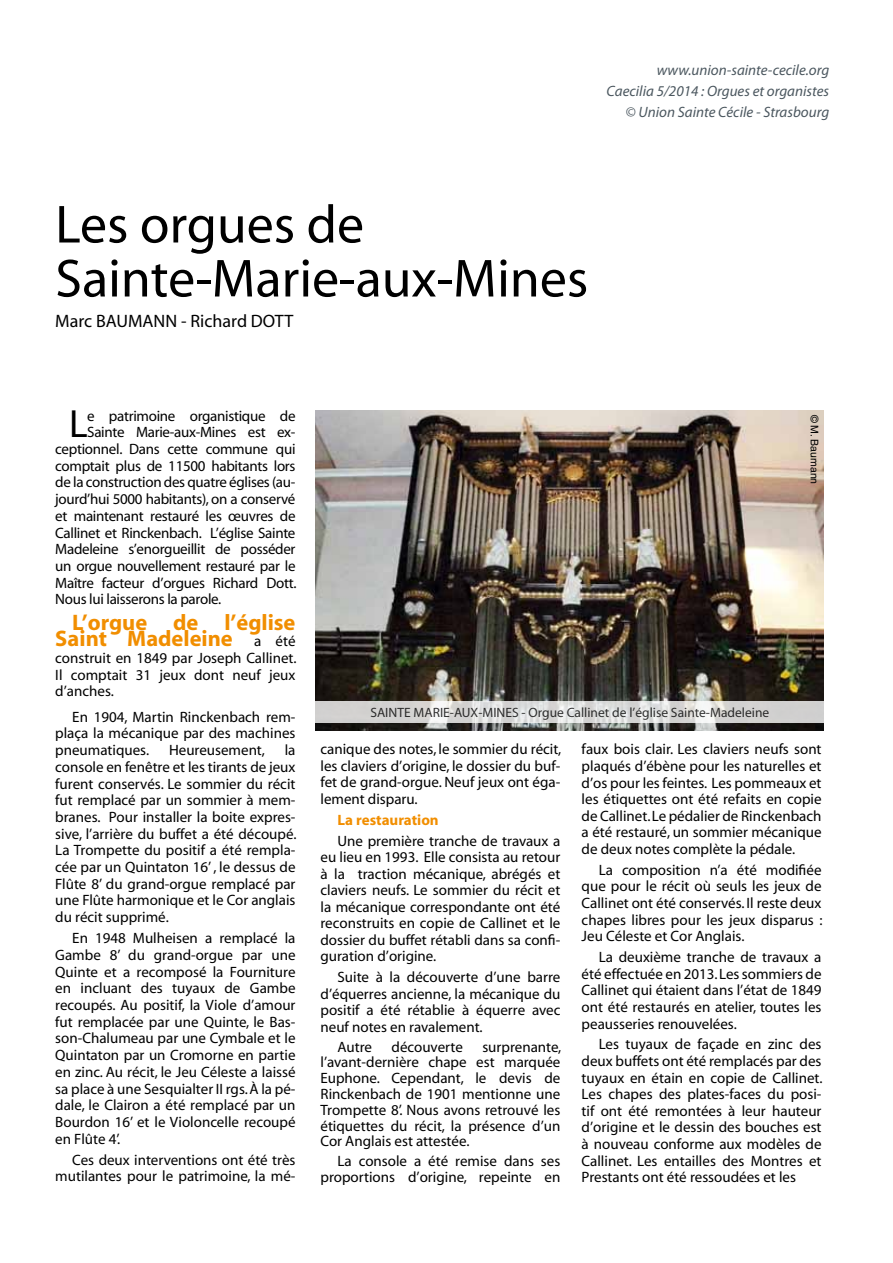
<style>
.page{position:relative;width:893px;height:1263px;background:#fff}
.page>*{position:absolute;margin:0;border:0;box-sizing:border-box;transform-origin:0 0}
.t1{font:54px/54px "Myriad";color:#000}
.t2{font:39.45px "Myriad";color:#000}
.t3{font:700 22.5px/16.6px "Myriad";color:#f18e00;text-align:right}
.t4{font:18px "Myriad";color:#000}
.t5{font:15px/16.6px "Myriad";color:#000;text-align:justify}
.t6{font:15px "Myriad";letter-spacing:-.02em;color:#000}
.t7{font:italic 15px/20.7px "Myriad Pro";color:#4b575f;text-align:right}
.t8{font:700 15px "Myriad";color:#f18e00}
.t9{font:13.5px "Myriad";color:#000}
.t10{font:10.5px "Helvetica";color:#000}
.s1{font-weight:400;font-size:15px;color:#000}
</style>
<div class="page">
<img style="left:316px;top:410px;width:508px;height:320px">
<svg style="left:316px;top:702px;width:508px;height:21px;background:#dadad9"></svg>
<p class="t7" style="left:607px;top:59px;width:224px">www.union-sainte-cecile.org<br>Caecilia 5/2014 : Orgues et organistes © Union Sainte Cécile - Strasbourg</p>
<h1 class="t1" style="left:55px;top:200px;width:534px">Les orgues de<br>Sainte-Marie-aux-Mines</h1>
<p class="t4" style="left:55px;top:312px;width:240px">Marc BAUMANN - Richard DOTT</p>
<h2 class="t2" style="left:69px;top:404px;width:20px">L</h2>
<p class="t6" style="left:87px;top:408px;width:210px">e patrimoine organistique de</p>
<p class="t6" style="left:87px;top:425px;width:210px">Sainte Marie-aux-Mines est ex-</p>
<p class="t6" style="left:55px;top:441px;width:242px">ceptionnel. Dans cette commune qui</p>
<p class="t6" style="left:55px;top:458px;width:242px">comptait plus de 11500 habitants lors</p>
<p class="t6" style="left:55px;top:475px;width:242px">de la construction des quatre églises (au-</p>
<p class="t6" style="left:55px;top:492px;width:242px">jourd’hui 5000 habitants), on a conservé</p>
<p class="t6" style="left:55px;top:508px;width:242px">et maintenant restauré les œuvres de</p>
<p class="t6" style="left:55px;top:525px;width:242px">Callinet et Rinckenbach. L’église Sainte</p>
<p class="t6" style="left:55px;top:542px;width:242px">Madeleine s’enorgueillit de posséder</p>
<p class="t6" style="left:55px;top:558px;width:242px">un orgue nouvellement restauré par le</p>
<p class="t6" style="left:55px;top:575px;width:243px">Maître facteur d’orgues Richard Dott.</p>
<p class="t6" style="left:55px;top:592px;width:168px">Nous lui laisserons la parole.</p>
<h3 class="t3" style="left:55px;top:614px;width:242px">L’orgue de l’église<br>Saint Madeleine <span class="s1">a été</span></h3>
<p class="t5" style="left:55px;top:650px;width:243px">construit en 1849 par Joseph Callinet.<br>Il comptait 31 jeux dont neuf jeux d’anches.</p>
<p class="t5" style="left:55px;top:709px;width:242px;text-indent:17px">En 1904, Martin Rinckenbach rem&shy;plaça la mécanique par des machines pneumatiques.</p>
<p class="t5" style="left:55px;top:742px;width:243px;text-indent:230px">la console en fenêtre et les tirants de jeux furent conservés. Le sommier du récit fut remplacé par un sommier à mem&shy;branes. Pour installer la boite expres&shy;sive, l’arrière du buffet a été découpé.<br>La Trompette du positif a été rempla&shy;cée par un Quintaton 16’ , le dessus de Flûte 8’ du grand-orgue remplacé par une Flûte harmonique et le Cor anglais du récit supprimé.</p>
<p class="t5" style="left:55px;top:930px;width:242px;text-indent:17px">En 1948 Mulheisen a remplacé la Gambe 8’ du grand-orgue par une Quinte et a recomposé la Fourniture en incluant des tuyaux de Gambe recoupés. Au positif, la Viole d’amour fut remplacée par une Quinte, le Bas&shy;son-Chalumeau par une Cymbale et le Quintaton par un Cromorne en partie en zinc. Au récit, le Jeu Céleste a laissé sa place à une Sesquialter II rgs. À la pé&shy;dale, le Clairon a été remplacé par un Bourdon 16’ et le Violoncelle recoupé en Flûte 4’.</p>
<p class="t5" style="left:55px;top:1152px;width:242px;text-align:right">Ces deux interventions ont été très mutilantes pour le patrimoine, la mé-</p>
<p class="t5" style="left:169px;top:742px;width:97px">Heureusement,</p>
<p class="t10" style="left:821px;top:415px;width:71px;rotate:90deg">© M. Baumann</p>
<p class="t9" style="left:370px;top:706px;width:400px">sainte marie-aux-mines - Orgue Callinet de l’église Sainte-Madeleine</p>
<p class="t5" style="left:320px;top:742px;width:242px">canique des notes, le sommier du récit, les claviers d’origine, le dossier du buf&shy;fet de grand-orgue. Neuf jeux ont éga&shy;lement disparu.</p>
<p class="t8" style="left:337px;top:812px;width:103px">La restauration</p>
<p class="t5" style="left:320px;top:833px;width:241px;text-indent:17px">Une première tranche de travaux a eu lieu en 1993. Elle consista au retour à la traction mécanique, abrégés et claviers neufs. Le sommier du récit et la mécanique correspondante ont été reconstruits en copie de Callinet et le dossier du buffet rétabli dans sa confi&shy;guration d’origine.</p>
<p class="t5" style="left:320px;top:969px;width:241px;text-indent:17px">Suite à la découverte d’une barre d’équerres ancienne, la mécanique du positif a été rétablie à équerre avec neuf notes en ravalement.</p>
<p class="t5" style="left:337px;top:1039px;width:36px">Autre</p>
<p class="t5" style="left:392px;top:1039px;width:73px">découverte</p>
<p class="t5" style="left:320px;top:1039px;width:242px;line-height:15.8px;text-indent:162px">surprenante, l’avant-dernière chape est marquée Euphone. Cependant, le devis de Rinckenbach de 1901 mentionne une Trompette 8’. Nous avons retrouvé les étiquettes du récit, la présence d’un Cor Anglais est attestée.</p>
<p class="t5" style="left:320px;top:1154px;width:241px;line-height:15.8px;text-align:right">La console a été remise dans ses proportions d’origine, repeinte en</p>
<p class="t5" style="left:582px;top:742px;width:241px">faux bois clair. Les claviers neufs sont plaqués d’ébène pour les naturelles et d’os pour les feintes. Les pommeaux et les étiquettes ont été refaits en copie de Callinet. Le pédalier de Rinckenbach a été restauré, un sommier mécanique de deux notes complète la pédale.</p>
<p class="t5" style="left:582px;top:862px;width:242px;text-indent:17px">La composition n’a été modifiée que pour le récit où seuls les jeux de Callinet ont été conservés. Il reste deux chapes libres pour les jeux disparus :<br>Jeu Céleste et Cor Anglais.</p>
<p class="t5" style="left:582px;top:949px;width:241px;text-indent:17px">La deuxième tranche de travaux a été effectuée en 2013. Les sommiers de Callinet qui étaient dans l’état de 1849 ont été restaurés en atelier, toutes les peausseries renouvelées.</p>
<p class="t5" style="left:582px;top:1037px;width:243px;text-indent:17px">Les tuyaux de façade en zinc des deux buffets ont été remplacés par des tuyaux en étain en copie de Callinet.<br>Les chapes des plates-faces du posi&shy;tif ont été remontées à leur hauteur d’origine et le dessin des bouches est à nouveau conforme aux modèles de Callinet. Les entailles des Montres et Prestants ont été ressoudées et les</p>
</div>
